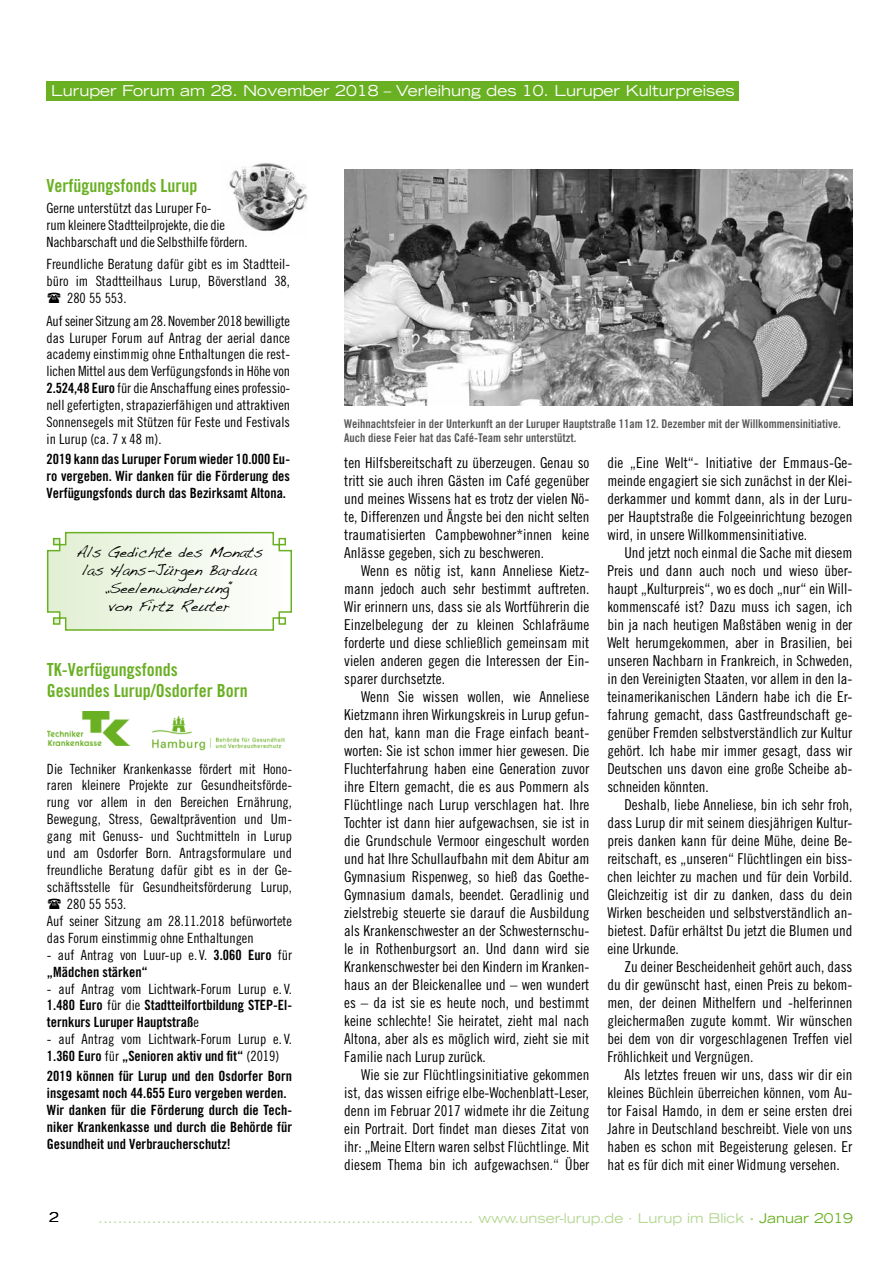
<style>
.page{position:relative;width:893px;height:1263px;background:#fff}
.page>*{position:absolute;margin:0;border:0;box-sizing:border-box;transform-origin:0 0}
.t1{font:18px/21px "Trade Gothic Bold Cond Twenty";color:#6ab023}
.t2{font:15px/18px "Trade Gothic Cond Eighteen";color:#000;text-align:justify}
.t3{font:15px/18px "Handwriting Dakota";color:#000;text-align:center}
.t4{font:expanded 15px "Trade Gothic LH";color:#fff}
.t5{font:14.1px/17px "Trade Gothic Cond Eighteen";color:#000;text-align:justify}
.t6{font:14.1px/17px "Trade Gothic Bold Cond Twenty";color:#000}
.t7{font:expanded 13.5px "Trade Gothic LH";color:#b4d791}
.t8{font:expanded 13.5px "Trade Gothic LH";color:#000}
.t9{font:12px/14.4px "Trade Gothic Bold Cond Twenty";color:#58585a}
.s1{font-family:"Trade Gothic Bold Cond Twenty"}
.s2{font-family:"Trade Gothic Cond Eighteen"}
.s3{font-weight:700}
.s4{color:#6ab023}
</style>
<div class="page">
<div style="left:47px;top:81px;width:692px;height:19px;background:#6ab023"></div>
<img style="left:229px;top:163px;width:79px;height:68px">
<svg style="left:46px;top:531px;width:246px;height:100px"></svg>
<img style="left:48px;top:711px;width:81px;height:34px">
<img style="left:152px;top:716px;width:133px;height:35px">
<img style="left:344px;top:169px;width:508px;height:237px">
<p class="t4" style="left:51px;top:81px;width:685px">Luruper Forum am 28. November 2018 – Verleihung des 10. Luruper Kulturpreises</p>
<p class="t1" style="left:47px;top:175px;width:152px">Verfügungsfonds Lurup</p>
<p class="t5" style="left:47px;top:199px;width:203px;text-align:left">Gerne unterstützt das Luruper Fo-<br>rum kleinere Stadtteilprojekte, die die<br>Nachbarschaft und die Selbsthilfe fördern.</p>
<p class="t5" style="left:47px;top:255px;width:245px">Freundliche Beratung dafür gibt es im Stadtteil-</p>
<p class="t5" style="left:47px;top:272px;width:245px">büro im Stadtteilhaus Lurup, Böverstland 38,</p>
<p class="t5" style="left:67px;top:289px;width:61px">280 55 553.</p>
<p class="t5" style="left:47px;top:312px;width:245px">Auf seiner Sitzung am 28. November 2018 bewilligte das Luruper Forum auf Antrag der aerial dance academy einstimmig ohne Enthaltungen die rest&shy;lichen Mittel aus dem Verfügungsfonds in Höhe von <span class="s1">2.524,48 Euro</span> für die Anschaffung eines professio&shy;nell gefertigten, strapazierfähigen und attraktiven Sonnensegels mit Stützen für Feste und Festivals in Lurup (ca. 7 x 48 m).</p>
<p class="t6" style="left:47px;top:450px;width:245px;text-align:justify">2019 kann das Luruper Forum wieder 10.000 Eu&shy;ro vergeben. Wir danken für die Förderung des Verfügungsfonds durch das Bezirksamt Altona.</p>
<p class="t3" style="left:76px;top:543px;width:188px">Als Gedichte des Monats las Hans-Jürgen Bardua „Seelenwanderung“<br>von Firtz Reuter</p>
<p class="t1" style="left:47px;top:659px;width:202px">TK-Verfügungsfonds<br>Gesundes Lurup/Osdorfer Born</p>
<p class="t5" style="left:47px;top:760px;width:247px">Die Techniker Krankenkasse fördert mit Hono-</p>
<p class="t5" style="left:47px;top:777px;width:247px">raren kleinere Projekte zur Gesundheitsförde-</p>
<p class="t5" style="left:47px;top:794px;width:247px">rung vor allem in den Bereichen Ernährung,</p>
<p class="t5" style="left:47px;top:811px;width:247px">Bewegung, Stress, Gewaltprävention und Um-</p>
<p class="t5" style="left:47px;top:827px;width:247px">gang mit Genuss- und Suchtmitteln in Lurup</p>
<p class="t5" style="left:47px;top:844px;width:247px">und am Osdorfer Born. Antragsformulare und</p>
<p class="t5" style="left:47px;top:861px;width:247px">freundliche Beratung dafür gibt es in der Ge-</p>
<p class="t5" style="left:47px;top:878px;width:247px">schäftsstelle für Gesundheitsförderung Lurup,</p>
<p class="t5" style="left:67px;top:895px;width:61px">280 55 553.</p>
<p class="t5" style="left:47px;top:912px;width:247px">Auf seiner Sitzung am 28.11.2018 befürwortete</p>
<p class="t5" style="left:47px;top:929px;width:208px">das Forum einstimmig ohne Enthaltungen</p>
<p class="t5" style="left:47px;top:946px;width:247px">- auf Antrag von Luur-up e. V. <span class="s1">3.060 Euro</span> für</p>
<p class="t6" style="left:47px;top:963px;width:102px">„Mädchen stärken“</p>
<p class="t5" style="left:47px;top:980px;width:247px">- auf Antrag vom Lichtwark-Forum Lurup e. V.</p>
<p class="t6" style="left:47px;top:997px;width:247px">1.480 Euro <span class="s2">für die</span> Stadtteilfortbildung STEP-El&shy;ternkurs Luruper Hauptstraß<span class="s2">e</span></p>
<p class="t5" style="left:47px;top:1030px;width:247px">- auf Antrag vom Lichtwark-Forum Lurup e. V.</p>
<p class="t6" style="left:47px;top:1046px;width:247px;line-height:20px">1.360 Euro <span class="s2">für</span> „Senioren aktiv und fit“ <span class="s2">(2019)<br></span>2019 können für Lurup und den Osdorfer Born</p>
<p class="t6" style="left:47px;top:1084px;width:247px">insgesamt noch 44.655 Euro vergeben werden.<br>Wir danken für die Förderung durch die Tech&shy;niker Krankenkasse und durch die Behörde für Gesundheit und Verbraucherschutz!</p>
<p class="t9" style="left:344px;top:416px;width:498px">Weihnachtsfeier in der Unterkunft an der Luruper Hauptstraße 11am 12. Dezember mit der Willkommensinitiative.<br>Auch diese Feier hat das Café-Team sehr unterstützt.</p>
<p class="t2" style="left:344px;top:453px;width:247px">ten Hilfsbereitschaft zu überzeugen. Genau so tritt sie auch ihren Gästen im Café gegenüber und meines Wissens hat es trotz der vielen Nö&shy;te, Differenzen und Ängste bei den nicht selten traumatisierten Campbewohner*innen keine Anlässe gegeben, sich zu beschweren.</p>
<p class="t2" style="left:344px;top:561px;width:247px;text-indent:17px">Wenn es nötig ist, kann Anneliese Kietz&shy;mann jedoch auch sehr bestimmt auftreten.<br>Wir erinnern uns, dass sie als Wortführerin die Einzelbelegung der zu kleinen Schlafräume forderte und diese schließlich gemeinsam mit vielen anderen gegen die Interessen der Ein&shy;sparer durchsetzte.</p>
<p class="t2" style="left:344px;top:687px;width:247px;text-indent:17px">Wenn Sie wissen wollen, wie Anneliese Kietzmann ihren Wirkungskreis in Lurup gefun&shy;den hat, kann man die Frage einfach beant&shy;worten: Sie ist schon immer hier gewesen. Die Fluchterfahrung haben eine Generation zuvor ihre Eltern gemacht, die es aus Pommern als Flüchtlinge nach Lurup verschlagen hat. Ihre Tochter ist dann hier aufgewachsen, sie ist in die Grundschule Vermoor eingeschult worden und hat Ihre Schullaufbahn mit dem Abitur am Gymnasium Rispenweg, so hieß das Goethe-Gymnasium damals, beendet. Geradlinig und zielstrebig steuerte sie darauf die Ausbildung als Krankenschwester an der Schwesternschu&shy;le in Rothenburgsort an. Und dann wird sie Krankenschwester bei den Kindern im Kranken&shy;haus an der Bleickenallee und – wen wundert es – da ist sie es heute noch, und bestimmt keine schlechte! Sie heiratet, zieht mal nach Altona, aber als es möglich wird, zieht sie mit Familie nach Lurup zurück.</p>
<p class="t2" style="left:344px;top:1065px;width:247px;text-indent:17px">Wie sie zur Flüchtlingsinitiative gekommen ist, das wissen eifrige elbe-Wochenblatt-Leser, denn im Februar 2017 widmete ihr die Zeitung ein Portrait. Dort findet man dieses Zitat von ihr: „Meine Eltern waren selbst Flüchtlinge. Mit diesem Thema bin ich aufgewachsen.“ Über</p>
<p class="t2" style="left:607px;top:453px;width:247px">die „Eine Welt“- Initiative der Emmaus-Ge&shy;meinde engagiert sie sich zunächst in der Klei&shy;derkammer und kommt dann, als in der Luru&shy;per Hauptstraße die Folgeeinrichtung bezogen wird, in unsere Willkommensinitiative.</p>
<p class="t2" style="left:607px;top:543px;width:247px;text-indent:17px">Und jetzt noch einmal die Sache mit diesem Preis und dann auch noch und wieso über&shy;haupt „Kulturpreis“, wo es doch „nur“ ein Will&shy;kommenscafé ist? Dazu muss ich sagen, ich bin ja nach heutigen Maßstäben wenig in der Welt herumgekommen, aber in Brasilien, bei unseren Nachbarn in Frankreich, in Schweden, in den Vereinigten Staaten, vor allem in den la&shy;teinamerikanischen Ländern habe ich die Er&shy;fahrung gemacht, dass Gastfreundschaft ge&shy;genüber Fremden selbstverständlich zur Kultur gehört. Ich habe mir immer gesagt, dass wir Deutschen uns davon eine große Scheibe ab&shy;schneiden könnten.</p>
<p class="t2" style="left:607px;top:795px;width:247px;text-indent:17px">Deshalb, liebe Anneliese, bin ich sehr froh, dass Lurup dir mit seinem diesjährigen Kultur&shy;preis danken kann für deine Mühe, deine Be&shy;reitschaft, es „unseren“ Flüchtlingen ein biss&shy;chen leichter zu machen und für dein Vorbild.<br>Gleichzeitig ist dir zu danken, dass du dein Wirken bescheiden und selbstverständlich an&shy;bietest. Dafür erhältst Du jetzt die Blumen und eine Urkunde.</p>
<p class="t2" style="left:607px;top:957px;width:247px;text-indent:17px">Zu deiner Bescheidenheit gehört auch, dass du dir gewünscht hast, einen Preis zu bekom&shy;men, der deinen Mithelfern und -helferinnen gleichermaßen zugute kommt. Wir wünschen bei dem von dir vorgeschlagenen Treffen viel Fröhlichkeit und Vergnügen.</p>
<p class="t2" style="left:607px;top:1065px;width:247px;text-indent:17px">Als letztes freuen wir uns, dass wir dir ein kleines Büchlein überreichen können, vom Au&shy;tor Faisal Hamdo, in dem er seine ersten drei Jahre in Deutschland beschreibt. Viele von uns haben es schon mit Begeisterung gelesen. Er hat es für dich mit einer Widmung versehen.</p>
<p class="t8" style="left:49px;top:1209px;width:11px">2</p>
<p class="t7" style="left:98px;top:1209px;width:6px">.............................................................................</p>
<p class="t7" style="left:478px;top:1209px;width:376px">www. unser-lurup. de · Lurup im Blick <span class="s3">·</span> <span class="s4">Januar 2019</span></p>
</div>
